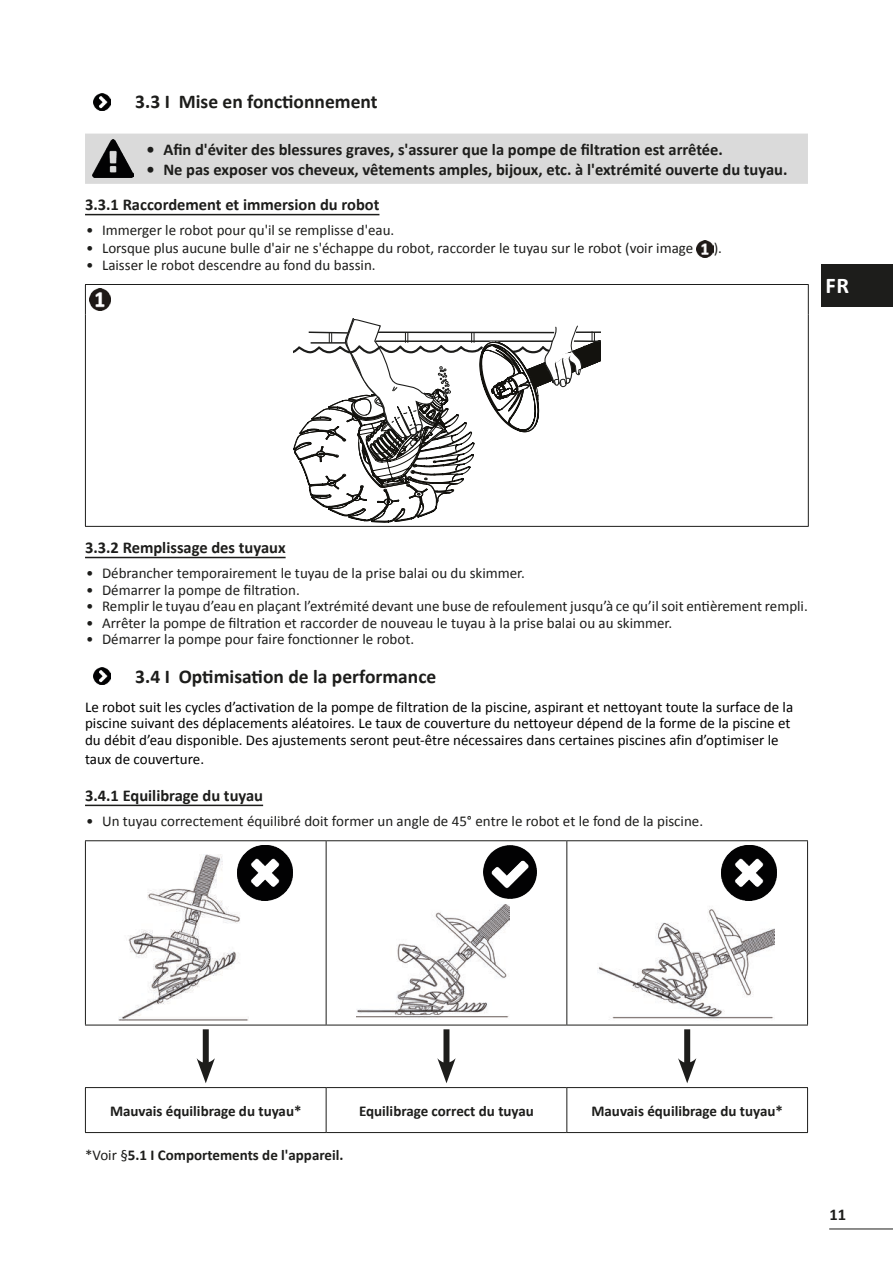
<style>
.page{position:relative;width:893px;height:1263px;background:#fff}
.page>*{position:absolute;margin:0;border:0;box-sizing:border-box;transform-origin:0 0}
.t1{font:700 22.5px "Calibri";color:#fff}
.t2{font:700 19.5px "Calibri";color:#1d1d1b}
.t3{font:700 16.5px/35.5px "Calibri";color:#1d1d1b}
.t4{font:15px "Calibri";color:#1d1d1b}
.t5{font:15px/16.5px "Calibri";color:#000}
.t6{font:700 15px "Calibri";color:#1d1d1b}
.s1{font-weight:400}
</style>
<div class="page">
<hr style="left:829px;top:1228px;width:64px;height:1px;background:#1d1d1b">
<hr style="left:85px;top:214px;width:294px;height:1px;background:#1d1d1b">
<hr style="left:85px;top:557px;width:201px;height:1px;background:#1d1d1b">
<hr style="left:85px;top:805px;width:178px;height:1px;background:#1d1d1b">
<img style="left:94px;top:94px;width:17px;height:17px">
<div style="left:85px;top:134px;width:723px;height:50px;background:#dadada"></div>
<img style="left:92px;top:140px;width:41px;height:38px">
<img style="left:697px;top:240px;width:17px;height:17px">
<hr style="left:85px;top:284px;width:724px;height:1px;background:#1d1d1b">
<svg style="left:85px;top:285px;width:1px;height:29px"></svg>
<svg style="left:808px;top:285px;width:1px;height:29px"></svg>
<hr style="left:85px;top:314px;width:1px;height:212px;background:#1d1d1b">
<hr style="left:808px;top:314px;width:1px;height:212px;background:#1d1d1b">
<hr style="left:85px;top:526px;width:724px;height:1px;background:#1d1d1b">
<img style="left:90px;top:289px;width:21px;height:21px">
<svg style="left:294px;top:318px;width:306px;height:204px"></svg>
<img style="left:94px;top:667px;width:17px;height:17px">
<hr style="left:85px;top:840px;width:241px;height:1px;background:#1d1d1b">
<hr style="left:85px;top:841px;width:1px;height:184px;background:#1d1d1b">
<hr style="left:326px;top:840px;width:241px;height:1px;background:#1d1d1b">
<hr style="left:326px;top:841px;width:1px;height:184px;background:#1d1d1b">
<hr style="left:567px;top:840px;width:241px;height:1px;background:#1d1d1b">
<hr style="left:566px;top:841px;width:1px;height:184px;background:#1d1d1b">
<hr style="left:807px;top:841px;width:1px;height:184px;background:#1d1d1b">
<hr style="left:85px;top:1025px;width:241px;height:1px;background:#1d1d1b">
<hr style="left:326px;top:1025px;width:241px;height:1px;background:#1d1d1b">
<hr style="left:567px;top:1025px;width:241px;height:1px;background:#1d1d1b">
<hr style="left:85px;top:1087px;width:241px;height:1px;background:#1d1d1b">
<hr style="left:85px;top:1088px;width:1px;height:44px;background:#1d1d1b">
<hr style="left:326px;top:1087px;width:241px;height:1px;background:#1d1d1b">
<hr style="left:326px;top:1088px;width:1px;height:44px;background:#1d1d1b">
<hr style="left:567px;top:1087px;width:241px;height:1px;background:#1d1d1b">
<hr style="left:566px;top:1088px;width:1px;height:44px;background:#1d1d1b">
<hr style="left:807px;top:1088px;width:1px;height:44px;background:#1d1d1b">
<hr style="left:85px;top:1132px;width:241px;height:1px;background:#1d1d1b">
<hr style="left:326px;top:1132px;width:241px;height:1px;background:#1d1d1b">
<hr style="left:567px;top:1132px;width:241px;height:1px;background:#1d1d1b">
<img style="left:119px;top:854px;width:130px;height:167px">
<img style="left:238px;top:845px;width:55px;height:55px">
<img style="left:356px;top:865px;width:154px;height:153px">
<img style="left:484px;top:846px;width:53px;height:53px">
<img style="left:598px;top:909px;width:176px;height:110px">
<img style="left:721px;top:846px;width:55px;height:55px">
<div style="left:203px;top:1029px;width:6px;height:39px;background:#1d1d1b"></div>
<svg style="left:197px;top:1058px;width:18px;height:25px"></svg>
<div style="left:443px;top:1029px;width:6px;height:39px;background:#1d1d1b"></div>
<svg style="left:437px;top:1058px;width:19px;height:25px"></svg>
<div style="left:684px;top:1029px;width:6px;height:39px;background:#1d1d1b"></div>
<svg style="left:678px;top:1058px;width:18px;height:25px"></svg>
<div style="left:821px;top:264px;width:72px;height:43px;background:#1d1d1b"></div>
<h2 class="t2" style="left:135px;top:89px;width:244px">3.3 I Mise en fonctionnement</h2>
<p class="t3" style="left:147px;top:132px;width:578px">• Afin d'éviter des blessures graves, s'assurer que la pompe de filtration est arrêtée.</p>
<p class="t3" style="left:85px;top:151px;width:704px;text-indent:62px">• Ne pas exposer vos cheveux, vêtements amples, bijoux, etc. à l'extrémité ouverte du tuyau.<br>3.3.1 Raccordement et immersion du robot</p>
<p class="t4" style="left:86px;top:221px;width:310px">• Immerger le robot pour qu'il se remplisse d'eau.</p>
<p class="t4" style="left:86px;top:239px;width:609px">• Lorsque plus aucune bulle d'air ne s'échappe du robot, raccorder le tuyau sur le robot (voir image</p>
<p class="t4" style="left:714px;top:239px;width:10px">).</p>
<p class="t4" style="left:86px;top:255px;width:291px">• Laisser le robot descendre au fond du bassin.</p>
<h1 class="t1" style="left:825px;top:271px;width:25px">FR</h1>
<p class="t3" style="left:85px;top:530px;width:202px">3.3.2 Remplissage des tuyaux</p>
<p class="t4" style="left:86px;top:563px;width:440px">• Débrancher temporairement le tuyau de la prise balai ou du skimmer.</p>
<p class="t4" style="left:86px;top:580px;width:215px">• Démarrer la pompe de filtration.</p>
<p class="t4" style="left:86px;top:596px;width:723px">• Remplir le tuyau d’eau en plaçant l’extrémité devant une buse de refoulement jusqu’à ce qu’il soit entièrement rempli.</p>
<p class="t4" style="left:86px;top:613px;width:588px">• Arrêter la pompe de filtration et raccorder de nouveau le tuyau à la prise balai ou au skimmer.</p>
<p class="t4" style="left:86px;top:629px;width:330px">• Démarrer la pompe pour faire fonctionner le robot.</p>
<h2 class="t2" style="left:135px;top:664px;width:302px">3.4 I Optimisation de la performance</h2>
<p class="t5" style="left:85px;top:698px;width:710px">Le robot suit les cycles d’activation de la pompe de filtration de la piscine, aspirant et nettoyant toute la surface de la piscine suivant des déplacements aléatoires. Le taux de couverture du nettoyeur dépend de la forme de la piscine et du débit d’eau disponible. Des ajustements seront peut-être nécessaires dans certaines piscines afin d’optimiser le</p>
<p class="t5" style="left:85px;top:751px;width:121px">taux de couverture.</p>
<p class="t3" style="left:85px;top:778px;width:180px">3.4.1 Equilibrage du tuyau</p>
<p class="t4" style="left:86px;top:811px;width:619px">• Un tuyau correctement équilibré doit former un angle de 45° entre le robot et le fond de la piscine.</p>
<p class="t6" style="left:110px;top:1101px;width:193px">Mauvais équilibrage du tuyau*</p>
<p class="t6" style="left:359px;top:1101px;width:176px">Equilibrage correct du tuyau</p>
<p class="t6" style="left:591px;top:1101px;width:193px">Mauvais équilibrage du tuyau*</p>
<p class="t6" style="left:85px;top:1145px;width:260px"><span class="s1">*Voir §</span>5.1 I Comportements de l'appareil.</p>
<p class="t3" style="left:829px;top:1197px;width:18px">11</p>
</div>
